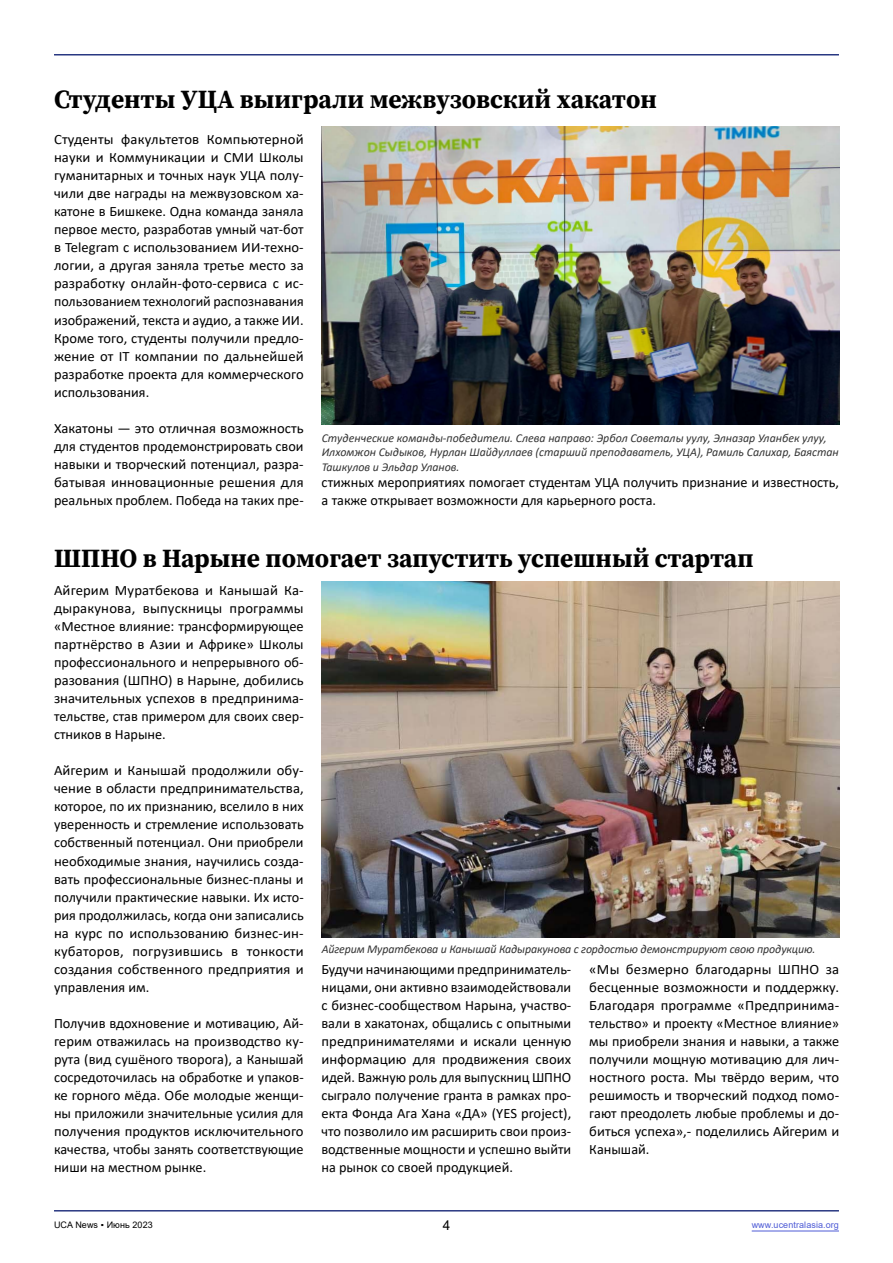
<style>
.page{position:relative;width:893px;height:1263px;background:#fff}
.page>*{position:absolute;margin:0;border:0;box-sizing:border-box;transform-origin:0 0}
.t1{font:26.25px "Source Serif Variable";color:#000}
.t2{font:14.25px/18px "Calibri";color:#000;text-align:justify}
.t3{font:13.5px "Arial";color:#000}
.t4{font:italic 12px/14.4px "Calibri";color:#333}
.t5{font:9px "Arial";letter-spacing:.01em;color:#4f5cd6}
.t6{font:9px "Arial";letter-spacing:.01em;color:#000}
</style>
<div class="page">
<hr style="left:54px;top:1210px;width:785px;height:1px;background:#293882">
<hr style="left:54px;top:54px;width:785px;height:2px;background:#293882">
<img style="left:322px;top:126px;width:517px;height:298px">
<img style="left:322px;top:581px;width:517px;height:357px">
<hr style="left:752px;top:1230px;width:87px;height:1px;background:#4f5cd6">
<h1 class="t1" style="left:54px;top:82px;width:604px">Студенты УЦА выиграли межвузовский хакатон</h1>
<p class="t2" style="left:54px;top:130px;width:251px">Студенты факультетов Компьютерной науки и Коммуникации и СМИ Школы гуманитарных и точных наук УЦА полу&shy;чили две награды на межвузовском ха&shy;катоне в Бишкеке. Одна команда заняла первое место, разработав умный чат-бот в Telegram с использованием ИИ-техно&shy;логии, а другая заняла третье место за разработку онлайн-фото-сервиса с ис&shy;пользованием технологий распознавания изображений, текста и аудио, а также ИИ.<br>Кроме того, студенты получили предло&shy;жение от IT компании по дальнейшей разработке проекта для коммерческого использования.</p>
<p class="t2" style="left:54px;top:419px;width:251px">Хакатоны — это отличная возможность для студентов продемонстрировать свои навыки и творческий потенциал, разра&shy;батывая инновационные решения для реальных проблем. Победа на таких пре-</p>
<p class="t4" style="left:322px;top:430px;width:519px">Студенческие команды-победители. Слева направо: Эрбол Советалы уулу, Элназар Уланбек улуу,<br>Илхомжон Сыдыков, Нурлан Шайдуллаев (старший преподаватель, УЦА), Рамиль Салихар, Баястан<br>Ташкулов и Эльдар Уланов.</p>
<p class="t2" style="left:322px;top:473px;width:519px">стижных мероприятиях помогает студентам УЦА получить признание и известность, а также открывает возможности для карьерного роста.</p>
<h1 class="t1" style="left:54px;top:541px;width:701px">ШПНО в Нарыне помогает запустить успешный стартап</h1>
<p class="t2" style="left:54px;top:581px;width:251px">Айгерим Муратбекова и Канышай Ка&shy;дыракунова, выпускницы программы «Местное влияние: трансформирующее партнёрство в Азии и Африке» Школы профессионального и непрерывного об&shy;разования (ШПНО) в Нарыне, добились значительных успехов в предпринима&shy;тельстве, став примером для своих свер&shy;стников в Нарыне.</p>
<p class="t2" style="left:54px;top:761px;width:251px">Айгерим и Канышай продолжили обу&shy;чение в области предпринимательства, которое, по их признанию, вселило в них уверенность и стремление использовать собственный потенциал. Они приобрели необходимые знания, научились созда&shy;вать профессиональные бизнес-планы и получили практические навыки. Их исто&shy;рия продолжилась, когда они записались на курс по использованию бизнес-ин&shy;кубаторов, погрузившись в тонкости создания собственного предприятия и управления им.</p>
<p class="t2" style="left:54px;top:1014px;width:251px">Получив вдохновение и мотивацию, Ай&shy;герим отважилась на производство ку&shy;рута (вид сушёного творога), а Канышай сосредоточилась на обработке и упаков&shy;ке горного мёда. Обе молодые женщи&shy;ны приложили значительные усилия для получения продуктов исключительного качества, чтобы занять соответствующие ниши на местном рынке.</p>
<p class="t4" style="left:322px;top:941px;width:495px">Айгерим Муратбекова и Канышай Кадыракунова с гордостью демонстрируют свою продукцию.</p>
<p class="t2" style="left:321px;top:960px;width:251px">Будучи начинающими предприниматель&shy;ницами, они активно взаимодействовали с бизнес-сообществом Нарына, участво&shy;вали в хакатонах, общались с опытными предпринимателями и искали ценную информацию для продвижения своих идей. Важную роль для выпускниц ШПНО сыграло получение гранта в рамках про&shy;екта Фонда Ага Хана «ДА» (YES project), что позволило им расширить свои произ&shy;водственные мощности и успешно выйти на рынок со своей продукцией.</p>
<p class="t2" style="left:589px;top:960px;width:251px">«Мы безмерно благодарны ШПНО за бесценные возможности и поддержку.<br>Благодаря программе «Предпринима&shy;тельство» и проекту «Местное влияние» мы приобрели знания и навыки, а также получили мощную мотивацию для лич&shy;ностного роста. Мы твёрдо верим, что решимость и творческий подход помо&shy;гают преодолеть любые проблемы и до&shy;биться успеха»,- поделились Айгерим и Канышай.</p>
<p class="t6" style="left:54px;top:1218px;width:100px">UCA News ▪ Июнь 2023</p>
<p class="t3" style="left:443px;top:1215px;width:9px">4</p>
<p class="t5" style="left:752px;top:1218px;width:89px">www.ucentralasia.org</p>
</div>
